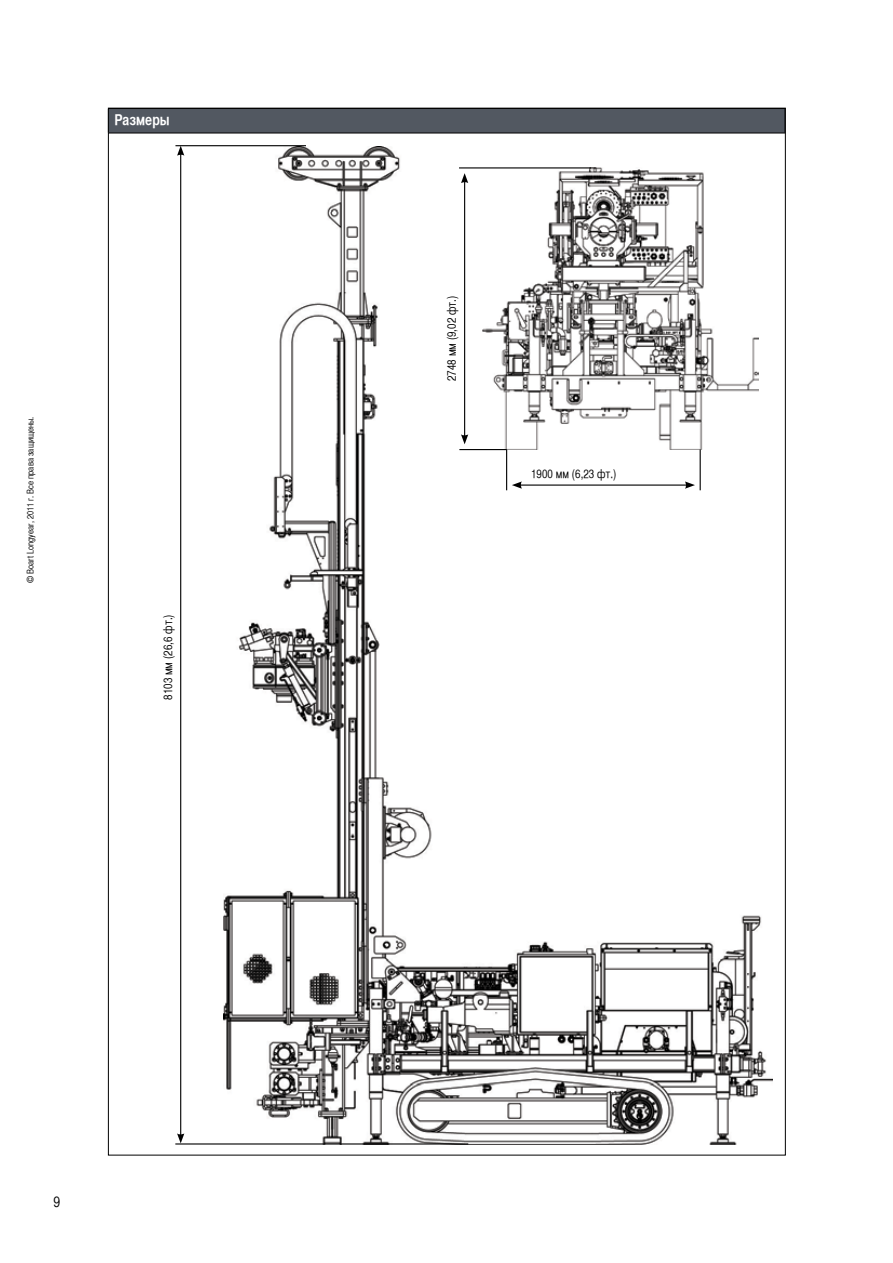
<style>
.page{position:relative;width:893px;height:1263px;background:#fff}
.page>*{position:absolute;margin:0;border:0;box-sizing:border-box;transform-origin:0 0}
.t1{font:15px "Helvetica CY Bold";color:#fff}
.t2{font:15px "Helvetica CY Plain";color:#000}
.t3{font:12px "Helvetica CY Plain";color:#000}
.t4{font:9px "Helvetica CY Plain";color:#000}
</style>
<div class="page">
<div style="left:108px;top:109px;width:677px;height:24px;background:#525861"></div>
<hr style="left:108px;top:108px;width:677px;height:1px;background:#000">
<svg style="left:108px;top:109px;width:1px;height:24px"></svg>
<svg style="left:785px;top:109px;width:1px;height:24px"></svg>
<hr style="left:108px;top:133px;width:677px;height:1px;background:#000">
<img style="left:223px;top:146px;width:549px;height:998px">
<img style="left:483px;top:168px;width:275px;height:282px">
<hr style="left:459px;top:449px;width:48px;height:1px;background:#000">
<hr style="left:459px;top:167px;width:132px;height:1px;background:#000">
<hr style="left:464px;top:181px;width:1px;height:256px;background:#000">
<svg style="left:461px;top:173px;width:7px;height:10px"></svg>
<svg style="left:461px;top:434px;width:7px;height:10px"></svg>
<hr style="left:506px;top:450px;width:1px;height:40px;background:#000">
<hr style="left:700px;top:450px;width:1px;height:40px;background:#000">
<hr style="left:519px;top:484px;width:168px;height:2px;background:#000">
<svg style="left:512px;top:481px;width:10px;height:8px"></svg>
<svg style="left:685px;top:481px;width:10px;height:8px"></svg>
<hr style="left:175px;top:145px;width:131px;height:1px;background:#000">
<hr style="left:175px;top:1143px;width:293px;height:1px;background:#000">
<hr style="left:180px;top:153px;width:1px;height:983px;background:#000">
<svg style="left:177px;top:146px;width:7px;height:10px"></svg>
<svg style="left:177px;top:1133px;width:7px;height:10px"></svg>
<p class="t1" style="left:114px;top:111px;width:57px">Размеры</p>
<p class="t4" style="left:25px;top:583px;width:168px;rotate:-90deg">© Boart Longyear, 2011 г. Все права защищены.</p>
<p class="t3" style="left:161px;top:700px;width:87px;rotate:-90deg">8103 мм (26,6 фт.)</p>
<p class="t2" style="left:53px;top:1193px;width:8px">9</p>
<p class="t3" style="left:445px;top:381px;width:87px;rotate:-90deg">2748 мм (9,02 фт.)</p>
<p class="t3" style="left:531px;top:467px;width:87px">1900 мм (6,23 фт.)</p>
</div>
